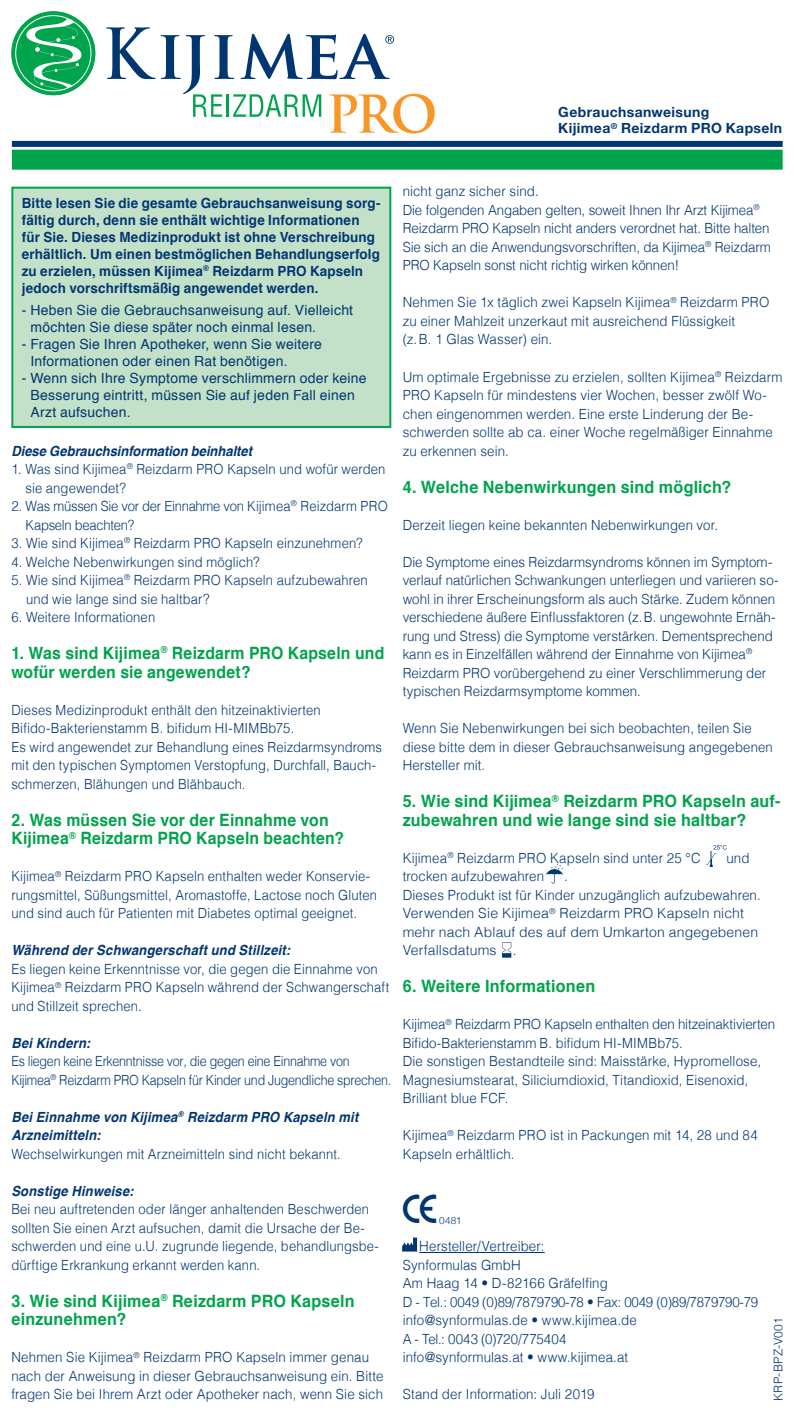
<style>
.page{position:relative;width:794px;height:1418px;background:#fff}
.page>*{position:absolute;margin:0;border:0;box-sizing:border-box;transform-origin:0 0}
.t1{font:700 17px/18.4px "Helvetica";letter-spacing:.015em;color:#00a44c;scale:.95 1}
.t2{font:700 17px/18.4px "Helvetica";letter-spacing:.015em;color:#00a44c;scale:.93 1}
.t3{font:300 14px/18.4px "Helvetica";letter-spacing:.005em;color:#023671;scale:.95 1}
.t4{font:300 14px/18.4px "Helvetica";letter-spacing:.005em;color:#023671;scale:.93 1}
.t5{font:700 14px/17px "Helvetica";letter-spacing:.01em;color:#023671;scale:.96 1}
.t6{font:14px/17px "Helvetica";letter-spacing:.015em;color:#023671}
.t7{font:300 14px/18.4px "Helvetica";letter-spacing:.005em;color:#023671;scale:.94 1}
.t8{font:italic 700 14px/18.4px "Helvetica";letter-spacing:.015em;color:#023671;scale:.93 1}
.t9{font:300 14px/18.4px "Helvetica";letter-spacing:-.02em;color:#023671;scale:.89 1}
.t10{font:300 14px/18.4px "Helvetica";letter-spacing:-.02em;color:#023671;scale:.93 1}
.t11{font:700 14px/16px "Helvetica Neue";letter-spacing:.025em;color:#023671}
.t12{font:italic 700 14px "Helvetica";letter-spacing:-.005em;color:#023671;scale:.93 1}
.t13{font:300 12px "Helvetica";letter-spacing:.03em;color:#023671}
.t14{font:300 10px "Helvetica Neue";color:#023671}
</style>
<div class="page">
<div style="left:12px;top:188px;width:378px;height:239px;background:#c2e1c8"></div>
<div style="left:11px;top:187px;width:380px;height:241px;border:2px solid #00a44c"></div>
<div style="left:12px;top:141px;width:770px;height:6px;background:#023671"></div>
<div style="left:12px;top:150px;width:770px;height:20px;background:#00a44c"></div>
<hr style="left:419px;top:1252px;width:125px;height:1px;background:#023671">
<img style="left:705px;top:845px;width:21px;height:21px">
<img style="left:546px;top:863px;width:17px;height:20px">
<img style="left:502px;top:942px;width:10px;height:15px">
<img style="left:403px;top:1237px;width:15px;height:15px">
<svg style="left:11px;top:11px;width:84px;height:84px"></svg>
<div style="left:15px;top:15px;width:76px;height:76px;border:1px solid #fff;border-radius:50%"></div>
<svg style="left:106px;top:27px;width:49px;height:52px"></svg>
<svg style="left:161px;top:34px;width:274px;height:99px"></svg>
<p class="t11" style="left:558px;top:105px;width:225px">Gebrauchsanweisung<br>Kijimea<sup>®</sup> Reizdarm PRO Kapseln</p>
<p class="t5" style="left:22px;top:194px;width:375px">Bitte lesen Sie die gesamte Gebrauchsanweisung sorg&shy;fältig durch, denn sie enthält wichtige Informationen für Sie. Dieses Medizinprodukt ist ohne Verschreibung erhältlich. Um einen bestmöglichen Behandlungserfolg zu erzielen, müssen Kijimea<sup>®</sup> Reizdarm PRO Kapseln jedoch vorschriftsmäßig angewendet werden.</p>
<p class="t6" style="left:30px;top:302px;width:324px;text-indent:-9px">- Heben Sie die Gebrauchsanweisung auf. Vielleicht möchten Sie diese später noch einmal lesen.</p>
<p class="t6" style="left:30px;top:336px;width:293px;text-indent:-9px">- Fragen Sie Ihren Apotheker, wenn Sie weitere<br>Informationen oder einen Rat benötigen.</p>
<p class="t6" style="left:30px;top:370px;width:338px;text-indent:-9px">- Wenn sich Ihre Symptome verschlimmern oder keine<br>Besserung eintritt, müssen Sie auf jeden Fall einen<br>Arzt aufsuchen.</p>
<p class="t12" style="left:11px;top:439px;width:260px">Diese Gebrauchsinformation beinhaltet</p>
<p class="t4" style="left:25px;top:459px;width:388px;text-indent:-14px">1. Was sind Kijimea<sup>®</sup> Reizdarm PRO Kapseln und wofür werden sie angewendet?</p>
<p class="t10" style="left:26px;top:496px;width:391px;text-indent:-14px">2. Was müssen Sie vor der Einnahme von Kijimea<sup>®</sup> Reizdarm PRO<br>Kapseln beachten?</p>
<p class="t4" style="left:11px;top:533px;width:379px">3. Wie sind Kijimea<sup>®</sup> Reizdarm PRO Kapseln einzunehmen?</p>
<p class="t4" style="left:11px;top:551px;width:268px">4. Welche Nebenwirkungen sind möglich?</p>
<p class="t4" style="left:26px;top:570px;width:369px;text-indent:-15px">5. Wie sind Kijimea<sup>®</sup> Reizdarm PRO Kapseln aufzubewahren und wie lange sind sie haltbar?</p>
<p class="t4" style="left:11px;top:607px;width:156px">6. Weitere Informationen</p>
<p class="t2" style="left:11px;top:644px;width:402px">1. Was sind Kijimea<sup>®</sup> Reizdarm PRO Kapseln und wofür werden sie angewendet?</p>
<p class="t4" style="left:11px;top:699px;width:400px">Dieses Medizinprodukt enthält den hitzeinaktivierten -Bifido-Bakterienstamm B. bifidum HI-MIMBb75.<br>Es wird angewendet zur Behandlung eines Reizdarmsyndroms mit den typischen Symptomen Verstopfung, Durchfall, Bauch&shy;schmerzen, Blähungen und Blähbauch.</p>
<p class="t2" style="left:11px;top:810px;width:359px">2. Was müssen Sie vor der Einnahme von<br>Kijimea<sup>®</sup> Reizdarm PRO Kapseln beachten?</p>
<p class="t4" style="left:11px;top:866px;width:395px">Kijimea<sup>®</sup> Reizdarm PRO Kapseln enthalten weder Konservie&shy;rungsmittel, Süßungsmittel, Aromastoffe, Lactose noch Gluten und sind auch für Patienten mit Diabetes optimal geeignet.</p>
<p class="t8" style="left:11px;top:941px;width:301px">Während der Schwangerschaft und Stillzeit:</p>
<p class="t4" style="left:11px;top:958px;width:408px">Es liegen keine Erkenntnisse vor, die gegen die Einnahme von<br>Kijimea<sup>®</sup> Reizdarm PRO Kapseln während der Schwangerschaft und Stillzeit sprechen.</p>
<p class="t8" style="left:11px;top:1033px;width:86px">Bei Kindern:</p>
<p class="t9" style="left:11px;top:1051px;width:428px">Es liegen keine Erkenntnisse vor, die gegen eine Einnahme von<br>Kijimea<sup>®</sup> Reizdarm PRO Kapseln für Kinder und Jugendliche sprechen.</p>
<p class="t8" style="left:11px;top:1107px;width:375px">Bei Einnahme von Kijimea<sup>®</sup> Reizdarm PRO Kapseln mit<br>Arzneimitteln:</p>
<p class="t4" style="left:11px;top:1143px;width:356px">Wechselwirkungen mit Arzneimitteln sind nicht bekannt.</p>
<p class="t8" style="left:11px;top:1181px;width:133px">Sonstige Hinweise:</p>
<p class="t4" style="left:11px;top:1199px;width:397px">Bei neu auftretenden oder länger anhaltenden Beschwerden sollten Sie einen Arzt aufsuchen, damit die Ursache der Be&shy;schwerden und eine u.U. zugrunde liegende, behandlungsbe&shy;dürftige Erkrankung erkannt werden kann.</p>
<p class="t1" style="left:11px;top:1291px;width:363px">3. Wie sind Kijimea<sup>®</sup> Reizdarm PRO Kapseln einzunehmen?</p>
<p class="t3" style="left:11px;top:1347px;width:393px">Nehmen Sie Kijimea<sup>®</sup> Reizdarm PRO Kapseln immer genau nach der Anweisung in dieser Gebrauchsanweisung ein. Bitte fragen Sie bei Ihrem Arzt oder Apotheker nach, wenn Sie sich</p>
<p class="t3" style="left:403px;top:181px;width:389px">nicht ganz sicher sind.<br>Die folgenden Angaben gelten, soweit Ihnen Ihr Arzt Kijimea<sup>® </sup>Reizdarm PRO Kapseln nicht anders verordnet hat. Bitte halten Sie sich an die Anwendungsvorschriften, da Kijimea<sup>®</sup> Reizdarm PRO Kapseln sonst nicht richtig wirken können!</p>
<p class="t3" style="left:403px;top:292px;width:387px">Nehmen Sie 1x täglich zwei Kapseln Kijimea<sup>®</sup> Reizdarm PRO zu einer Mahlzeit unzerkaut mit ausreichend Flüssigkeit<br>(z.B. 1 Glas Wasser) ein.</p>
<p class="t3" style="left:403px;top:366px;width:401px">Um optimale Ergebnisse zu erzielen, sollten Kijimea<sup>®</sup> Reizdarm PRO Kapseln für mindestens vier Wochen, besser zwölf Wo&shy;chen eingenommen werden. Eine erste Linderung der Be&shy;schwerden sollte ab ca. einer Woche regelmäßiger Einnahme zu erkennen sein.</p>
<p class="t1" style="left:403px;top:477px;width:347px">4. Welche Nebenwirkungen sind möglich?</p>
<p class="t7" style="left:403px;top:514px;width:337px">Derzeit liegen keine bekannten Nebenwirkungen vor.</p>
<p class="t3" style="left:403px;top:551px;width:397px">Die Symptome eines Reizdarmsyndroms können im Symptom&shy;verlauf natürlichen Schwankungen unterliegen und variieren so&shy;wohl in ihrer Erscheinungsform als auch Stärke. Zudem können verschiedene äußere Einflussfaktoren (z.B. ungewohnte Ernäh&shy;rung und Stress) die Symptome verstärken. Dementsprechend kann es in Einzelfällen während der Einnahme von Kijimea<sup>® </sup>Reizdarm PRO vorübergehend zu einer Verschlimmerung der typischen Reizdarmsymptome kommen.</p>
<p class="t7" style="left:403px;top:718px;width:395px">Wenn Sie Nebenwirkungen bei sich beobachten, teilen Sie diese bitte dem in dieser Gebrauchsanweisung angegebenen<br>Hersteller mit.</p>
<p class="t1" style="left:403px;top:792px;width:399px">5. Wie sind Kijimea<sup>®</sup> Reizdarm PRO Kapseln auf&shy;zubewahren und wie lange sind sie haltbar?</p>
<p class="t3" style="left:403px;top:847px;width:315px">Kijimea<sup>®</sup> Reizdarm PRO Kapseln sind unter 25 °C</p>
<p class="t3" style="left:726px;top:847px;width:26px">und</p>
<p class="t3" style="left:403px;top:866px;width:150px">trocken aufzubewahren</p>
<p class="t3" style="left:403px;top:866px;width:378px;text-indent:162px">.<br>Dieses Produkt ist für Kinder unzugänglich aufzubewahren.<br>Verwenden Sie Kijimea<sup>®</sup> Reizdarm PRO Kapseln nicht mehr nach Ablauf des auf dem Umkarton angegebenen Verfallsdatums .</p>
<p class="t1" style="left:403px;top:977px;width:204px">6. Weitere Informationen</p>
<p class="t3" style="left:403px;top:1014px;width:394px">Kijimea<sup>®</sup> Reizdarm PRO Kapseln enthalten den hitzeinaktivierten Bifido--Bakterienstamm B. bifidum HI-MIMBb75.<br>Die sonstigen Bestandteile sind: Maisstärke, Hypromellose, Magnesiumstearat, Siliciumdioxid, Titandioxid, Eisenoxid, Brilliant blue FCF.</p>
<p class="t3" style="left:403px;top:1125px;width:375px">Kijimea<sup>®</sup> Reizdarm PRO ist in Packungen mit 14, 28 und 84<br>Kapseln erhältlich.</p>
<p class="t14" style="left:439px;top:1211px;width:24px">0481</p>
<p class="t3" style="left:403px;top:1236px;width:376px;text-indent:17px">Hersteller/Vertreiber:<br>Synformulas GmbH<br>Am Haag 14 • D-82166 Gräfelfing<br>D - Tel.: 0049 (0)89/7879790-78 • Fax: 0049 (0)89/7879790-79 info@synformulas.de • www.kijimea.de<br>A - Tel.: 0043 (0)720/775404<br>info@synformulas.at • www.kijimea.at</p>
<p class="t3" style="left:403px;top:1384px;width:204px">Stand der Information: Juli 2019</p>
<p class="t13" style="left:768px;top:1400px;width:85px;rotate:-90deg">KRP-BPZ-V001</p>
</div>
